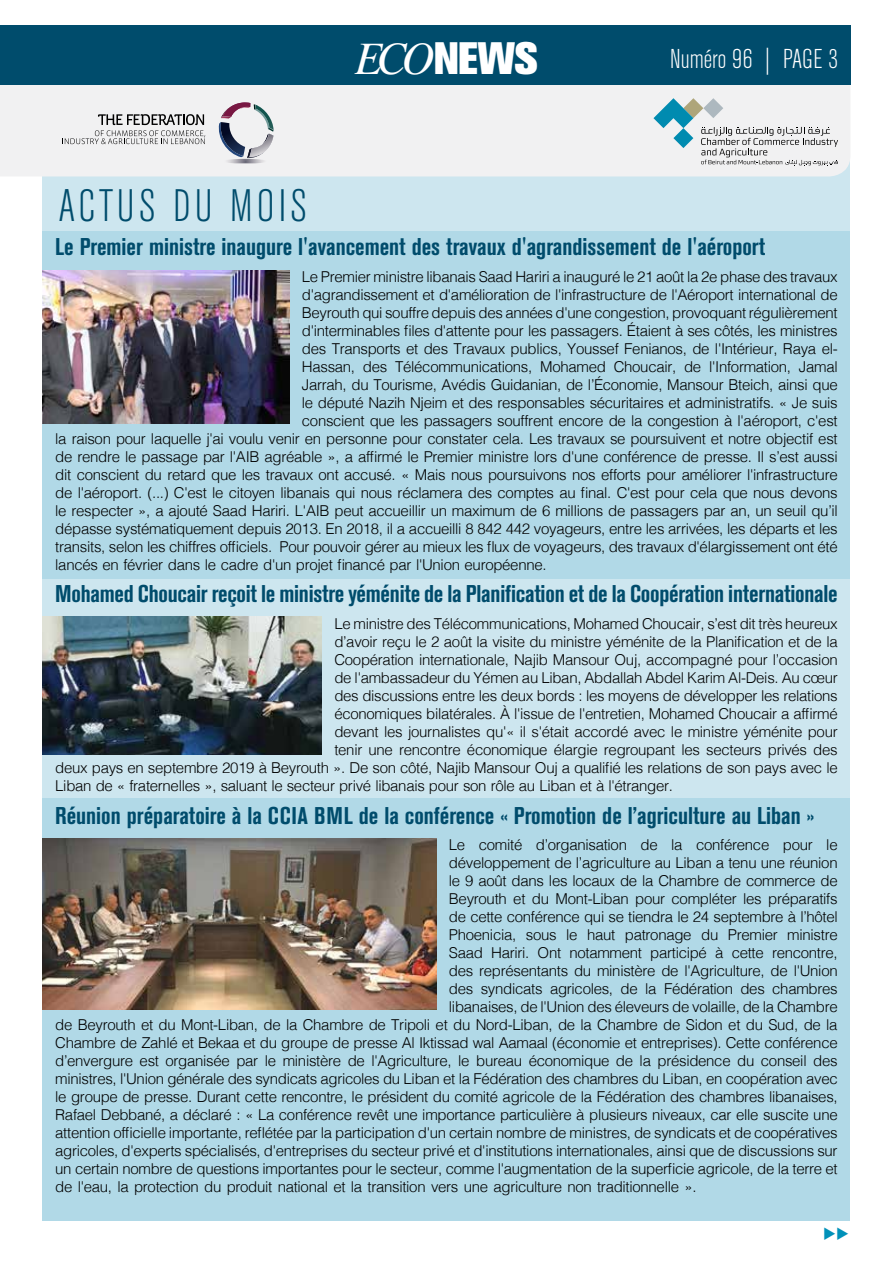
<style>
.page{position:relative;width:893px;height:1263px;background:#fff}
.page>*{position:absolute;margin:0;border:0;box-sizing:border-box;transform-origin:0 0}
.t1{font:300 condensed 45px "Akzidenz Grotesk BE";letter-spacing:.09em;color:#004c6c}
.t2{font:800 45px "Akzidenz Grotesk BE";color:#fff}
.t3{font:300 condensed 27px "Akzidenz Grotesk BE";color:#fff}
.t4{font:700 condensed 24px "Akzidenz Grotesk BE";color:#004c6c}
.t5{font:300 15px "Helvetica";letter-spacing:-.02em;color:#000}
.s1{font-family:"Times";font-weight:400;font-style:italic}
</style>
<div class="page">
<div style="left:43px;top:136px;width:807px;height:1084px;background:#cde6ef"></div>
<div style="left:43px;top:231px;width:807px;height:347px;background:#b1d9e7"></div>
<div style="left:43px;top:798px;width:807px;height:422px;background:#b1d9e7"></div>
<div style="left:0;top:26px;width:850px;height:59px;background:#004c6c"></div>
<div style="left:0;top:85px;width:850px;height:91px;background:#f1f1f2"></div>
<svg style="left:217px;top:102px;width:57px;height:61px"></svg>
<svg style="left:62px;top:114px;width:143px;height:30px"></svg>
<svg style="left:653px;top:98px;width:185px;height:68px"></svg>
<img style="left:43px;top:617px;width:279px;height:137px">
<img style="left:43px;top:270px;width:246px;height:153px">
<img style="left:43px;top:839px;width:393px;height:170px">
<h1 class="t1" style="left:59px;top:182px;width:250px">ACTUS DU MOIS</h1>
<h1 class="t2" style="left:355px;top:32px;width:185px"><span class="s1">ECO</span> NEWS</h1>
<h2 class="t3" style="left:670px;top:45px;width:169px">Numéro 96 | PAGE 3</h2>
<h3 class="t4" style="left:55px;top:233px;width:712px">Le Premier ministre inaugure l'avancement des travaux d'agrandissement de l'aéroport</h3>
<p class="t5" style="left:302px;top:264px;width:537px">Le Premier ministre libanais Saad Hariri a inauguré le 21 août la 2e phase des travaux</p>
<p class="t5" style="left:302px;top:282px;width:537px">d'agrandissement et d'amélioration de l'infrastructure de l'Aéroport international de</p>
<p class="t5" style="left:302px;top:300px;width:537px">Beyrouth qui souffre depuis des années d'une congestion, provoquant régulièrement</p>
<p class="t5" style="left:302px;top:318px;width:537px">d'interminables files d'attente pour les passagers. Étaient à ses côtés, les ministres</p>
<p class="t5" style="left:302px;top:336px;width:537px">des Transports et des Travaux publics, Youssef Fenianos, de l'Intérieur, Raya el-</p>
<p class="t5" style="left:302px;top:354px;width:537px">Hassan, des Télécommunications, Mohamed Choucair, de l'Information, Jamal</p>
<p class="t5" style="left:302px;top:372px;width:537px">Jarrah, du Tourisme, Avédis Guidanian, de l’Économie, Mansour Bteich, ainsi que</p>
<p class="t5" style="left:302px;top:390px;width:537px">le député Nazih Njeim et des responsables sécuritaires et administratifs. « Je suis</p>
<p class="t5" style="left:302px;top:408px;width:537px">conscient que les passagers souffrent encore de la congestion à l'aéroport, c'est</p>
<p class="t5" style="left:55px;top:426px;width:784px">la raison pour laquelle j'ai voulu venir en personne pour constater cela. Les travaux se poursuivent et notre objectif est</p>
<p class="t5" style="left:55px;top:444px;width:784px">de rendre le passage par l'AIB agréable », a affirmé le Premier ministre lors d'une conférence de presse. Il s’est aussi</p>
<p class="t5" style="left:55px;top:462px;width:784px">dit conscient du retard que les travaux ont accusé. « Mais nous poursuivons nos efforts pour améliorer l'infrastructure</p>
<p class="t5" style="left:55px;top:480px;width:784px">de l'aéroport. (...) C'est le citoyen libanais qui nous réclamera des comptes au final. C'est pour cela que nous devons</p>
<p class="t5" style="left:55px;top:498px;width:784px">le respecter », a ajouté Saad Hariri. L'AIB peut accueillir un maximum de 6 millions de passagers par an, un seuil qu’il</p>
<p class="t5" style="left:55px;top:516px;width:784px">dépasse systématiquement depuis 2013. En 2018, il a accueilli 8 842 442 voyageurs, entre les arrivées, les départs et les</p>
<p class="t5" style="left:55px;top:534px;width:784px">transits, selon les chiffres officiels. Pour pouvoir gérer au mieux les flux de voyageurs, des travaux d'élargissement ont été</p>
<p class="t5" style="left:55px;top:552px;width:493px">lancés en février dans le cadre d'un projet financé par l'Union européenne.</p>
<h3 class="t4" style="left:55px;top:580px;width:784px">Mohamed Choucair reçoit le ministre yéménite de la Planification et de la Coopération internationale</h3>
<p class="t5" style="left:334px;top:611px;width:505px">Le ministre des Télécommunications, Mohamed Choucair, s’est dit très heureux</p>
<p class="t5" style="left:334px;top:629px;width:505px">d’avoir reçu le 2 août la visite du ministre yéménite de la Planification et de la</p>
<p class="t5" style="left:334px;top:647px;width:505px">Coopération internationale, Najib Mansour Ouj, accompagné pour l’occasion</p>
<p class="t5" style="left:334px;top:665px;width:505px">de l'ambassadeur du Yémen au Liban, Abdallah Abdel Karim Al-Deis. Au cœur</p>
<p class="t5" style="left:334px;top:683px;width:505px">des discussions entre les deux bords : les moyens de développer les relations</p>
<p class="t5" style="left:334px;top:701px;width:505px">économiques bilatérales. À l'issue de l'entretien, Mohamed Choucair a affirmé</p>
<p class="t5" style="left:334px;top:719px;width:505px">devant les journalistes qu'« il s'était accordé avec le ministre yéménite pour</p>
<p class="t5" style="left:334px;top:737px;width:505px">tenir une rencontre économique élargie regroupant les secteurs privés des</p>
<p class="t5" style="left:55px;top:755px;width:784px">deux pays en septembre 2019 à Beyrouth ». De son côté, Najib Mansour Ouj a qualifié les relations de son pays avec le</p>
<p class="t5" style="left:55px;top:773px;width:619px">Liban de « fraternelles », saluant le secteur privé libanais pour son rôle au Liban et à l'étranger.</p>
<h3 class="t4" style="left:55px;top:801px;width:760px">Réunion préparatoire à la CCIA BML de la conférence « Promotion de l’agriculture au Liban »</h3>
<p class="t5" style="left:449px;top:832px;width:390px">Le comité d’organisation de la conférence pour le</p>
<p class="t5" style="left:449px;top:850px;width:390px">développement de l’agriculture au Liban a tenu une réunion</p>
<p class="t5" style="left:449px;top:868px;width:390px">le 9 août dans les locaux de la Chambre de commerce de</p>
<p class="t5" style="left:449px;top:886px;width:390px">Beyrouth et du Mont-Liban pour compléter les préparatifs</p>
<p class="t5" style="left:449px;top:904px;width:390px">de cette conférence qui se tiendra le 24 septembre à l’hôtel</p>
<p class="t5" style="left:449px;top:922px;width:390px">Phoenicia, sous le haut patronage du Premier ministre</p>
<p class="t5" style="left:449px;top:940px;width:390px">Saad Hariri. Ont notamment participé à cette rencontre,</p>
<p class="t5" style="left:449px;top:958px;width:390px">des représentants du ministère de l'Agriculture, de l'Union</p>
<p class="t5" style="left:449px;top:976px;width:390px">des syndicats agricoles, de la Fédération des chambres</p>
<p class="t5" style="left:449px;top:994px;width:390px">libanaises, de l'Union des éleveurs de volaille, de la Chambre</p>
<p class="t5" style="left:55px;top:1012px;width:784px">de Beyrouth et du Mont-Liban, de la Chambre de Tripoli et du Nord-Liban, de la Chambre de Sidon et du Sud, de la</p>
<p class="t5" style="left:55px;top:1030px;width:784px">Chambre de Zahlé et Bekaa et du groupe de presse Al Iktissad wal Aamaal (économie et entreprises). Cette conférence</p>
<p class="t5" style="left:55px;top:1048px;width:784px">d’envergure est organisée par le ministère de l'Agriculture, le bureau économique de la présidence du conseil des</p>
<p class="t5" style="left:55px;top:1066px;width:784px">ministres, l'Union générale des syndicats agricoles du Liban et la Fédération des chambres du Liban, en coopération avec</p>
<p class="t5" style="left:55px;top:1084px;width:784px">le groupe de presse. Durant cette rencontre, le président du comité agricole de la Fédération des chambres libanaises,</p>
<p class="t5" style="left:55px;top:1102px;width:784px">Rafael Debbané, a déclaré : « La conférence revêt une importance particulière à plusieurs niveaux, car elle suscite une</p>
<p class="t5" style="left:55px;top:1120px;width:784px">attention officielle importante, reflétée par la participation d'un certain nombre de ministres, de syndicats et de coopératives</p>
<p class="t5" style="left:55px;top:1138px;width:784px">agricoles, d'experts spécialisés, d'entreprises du secteur privé et d'institutions internationales, ainsi que de discussions sur</p>
<p class="t5" style="left:55px;top:1156px;width:784px">un certain nombre de questions importantes pour le secteur, comme l'augmentation de la superficie agricole, de la terre et</p>
<p class="t5" style="left:55px;top:1174px;width:643px">de l'eau, la protection du produit national et la transition vers une agriculture non traditionnelle ».</p>
</div>
